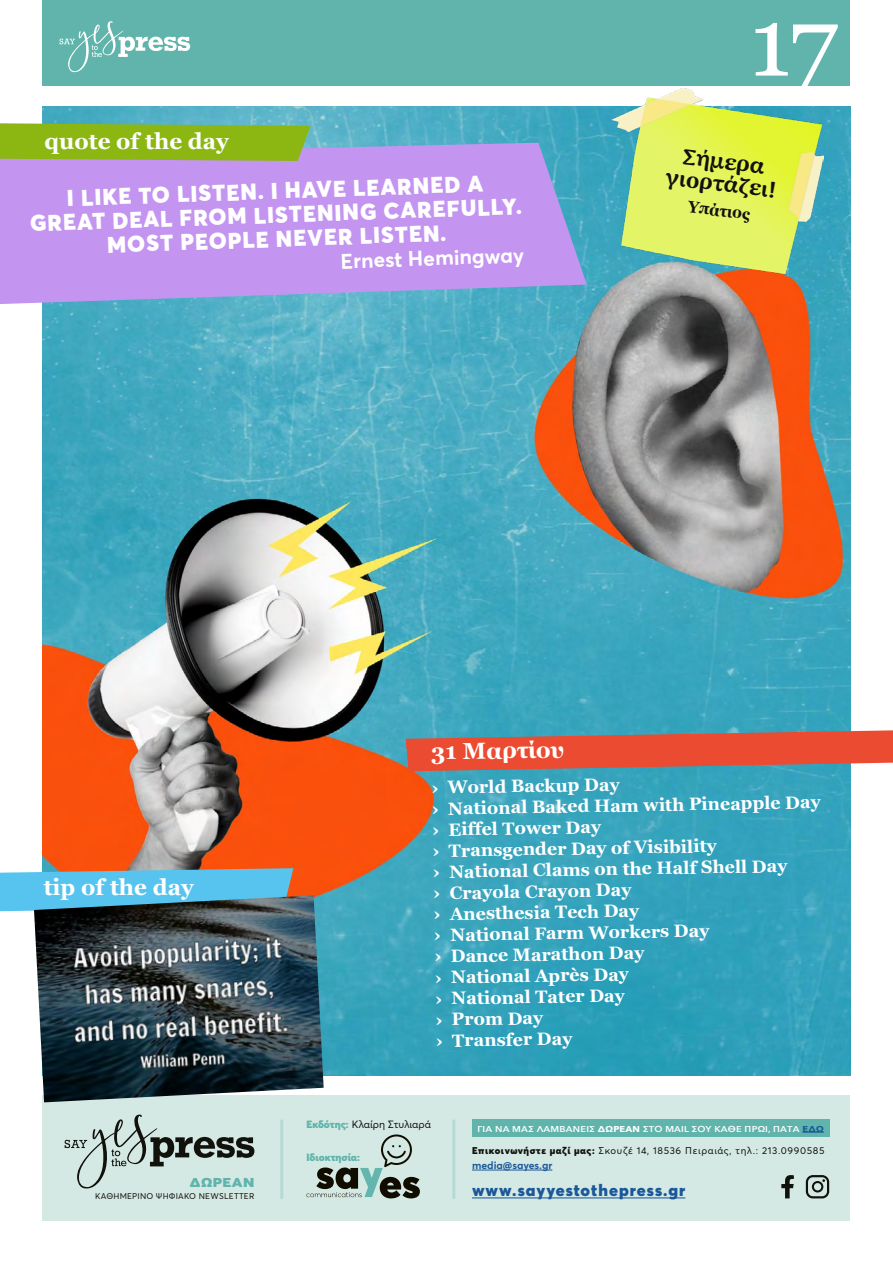
<style>
.page{position:relative;width:893px;height:1263px;background:#fff}
.page>*{position:absolute;margin:0;border:0;box-sizing:border-box;transform-origin:0 0}
.t1{font:97.5px "Georgia";color:#fff}
.t2{font:700 23.1px "Georgia";color:#fff}
.t3{font:900 22.5px/24px "Averta";color:#fff;text-align:center}
.t4{font:700 22.5px "Georgia";color:#fff}
.t5{font:100 21.6px/22px "Arima";color:#12120d;text-align:center;scale:1.1 1}
.t6{font:700 21px "Averta";color:#fff}
.t7{font:700 17.85px/21.1px "Georgia";color:#fff}
.t8{font:900 16.5px "Averta";letter-spacing:.06em;color:#1b5899}
.t9{font:700 16.5px "Georgia";color:#12120d;scale:.93 1}
.t10{font:900 12.75px "Averta";letter-spacing:.025em;color:#60b4ab;scale:1.22 1}
.t11{font:10.5px "Averta";letter-spacing:-.01em;color:#12120d}
.t12{font:700 10.5px "Averta";color:#1b5899}
.t13{font:900 10.5px "Averta";letter-spacing:-.005em;color:#60b4ab}
.t14{font:9.75px "Averta";letter-spacing:.065em;color:#12120d}
.t15{font:600 8.55px "Avenir Next";letter-spacing:.02em;color:#fff;scale:1.11 1}
.t16{font:8.25px "Averta";letter-spacing:.025em;color:#12120d}
.s1{font-weight:900;color:#60b4ab}
.s2{font-weight:700}
.s3{font-weight:700;color:#1b5899}
.s4{font-weight:900}
</style>
<div class="page">
<div style="left:43px;top:0;width:807px;height:85px;background:#60b4ab"></div>
<svg style="left:60px;top:21px;width:130px;height:51px"></svg>
<img style="left:43px;top:106px;width:807px;height:970px">
<svg style="left:0;top:143px;width:587px;height:161px;background:#b697eb"></svg>
<svg style="left:0;top:123px;width:310px;height:38px;background:#8cb523"></svg>
<svg style="left:0;top:868px;width:293px;height:43px;background:#62bee2"></svg>
<svg style="left:406px;top:730px;width:487px;height:41px;background:#c85f4e"></svg>
<div style="left:43px;top:1095px;width:807px;height:125px;background:#d5e9e4"></div>
<svg style="left:65px;top:1114px;width:189px;height:75px"></svg>
<svg style="left:781px;top:1175px;width:13px;height:23px"></svg>
<svg style="left:806px;top:1175px;width:23px;height:23px"></svg>
<hr style="left:472px;top:1170px;width:80px;height:1px;background:#1b5899">
<hr style="left:472px;top:1197px;width:213px;height:1px;background:#1b5899">
<hr style="left:280px;top:1120px;width:3px;height:79px;background:#b8d9d3">
<hr style="left:452px;top:1120px;width:3px;height:79px;background:#b8d9d3">
<svg style="left:306px;top:1134px;width:114px;height:64px"></svg>
<div style="left:472px;top:1120px;width:357px;height:17px;background:#60b4ab"></div>
<svg style="left:802px;top:1132px;width:22px;height:1px"></svg>
<img style="left:612px;top:88px;width:212px;height:186px">
<img style="left:34px;top:895px;width:290px;height:207px">
<p class="t4" style="left:45px;top:124px;width:186px">quote of the day</p>
<p class="t3" style="left:29px;top:187px;width:493px;rotate:-2deg">I LIKE TO LISTEN. I HAVE LEARNED A<br>GREAT DEAL FROM LISTENING CAREFULLY.<br>MOST PEOPLE NEVER LISTEN.</p>
<p class="t6" style="left:340px;top:248px;width:185px;rotate:-2deg">Ernest Hemingway</p>
<h1 class="t1" style="left:749px;top:-29px;width:90px">17</h1>
<p class="t5" style="left:670px;top:144px;width:103px;rotate:7deg">Σήμερα γιορτάζει!</p>
<p class="t9" style="left:690px;top:194px;width:68px;rotate:7deg">Υπάτιος</p>
<p class="t4" style="left:44px;top:870px;width:152px">tip of the day</p>
<p class="t10" style="left:190px;top:1174px;width:54px">ΔΩΡΕΑΝ</p>
<p class="t16" style="left:95px;top:1191px;width:161px">ΚΑΘΗΜΕΡΙΝΟ ΨΗΦΙΑΚΟ NEWSLETTER</p>
<p class="t2" style="left:431px;top:734px;width:135px;rotate:-1deg">31 Μαρτίου</p>
<p class="t7" style="left:431px;top:776px;width:390px;rotate:-1deg">› World Backup Day<br>› National Baked Ham with Pineapple Day › Eiff el Tower Day<br>› Transgender Day of Visibility<br>› National Clams on the Half Shell Day<br>› Crayola Crayon Day<br>› Anesthesia Tech Day<br>› National Farm Workers Day<br>› Dance Marathon Day<br>› National Après Day<br>› National Tater Day<br>› Prom Day<br>› Transfer Day</p>
<p class="t11" style="left:306px;top:1117px;width:126px"><span class="s1">Εκδότης:</span> Κλαίρη Στυλιαρά</p>
<p class="t13" style="left:306px;top:1150px;width:55px">Ιδιοκτησία:</p>
<p class="t15" style="left:477px;top:1121px;width:313px">ΓΙΑ ΝΑ ΜΑΣ ΛΑΜΒΑΝΕΙΣ <span class="s2">ΔΩΡΕΑΝ</span> ΣΤΟ MAIL ΣΟΥ ΚΑΘΕ ΠΡΩΙ, ΠΑΤΑ <span class="s3">ΕΔΩ</span></p>
<p class="t14" style="left:472px;top:1144px;width:354px"><span class="s4">Επικοινωνήστε μαζί μας:</span> Σκουζέ 14, 18536 Πειραιάς, τηλ.: 213.0990585</p>
<p class="t12" style="left:472px;top:1159px;width:82px">media@sayes.gr</p>
<p class="t8" style="left:472px;top:1180px;width:215px">www.sayyestothepress.gr</p>
</div>
